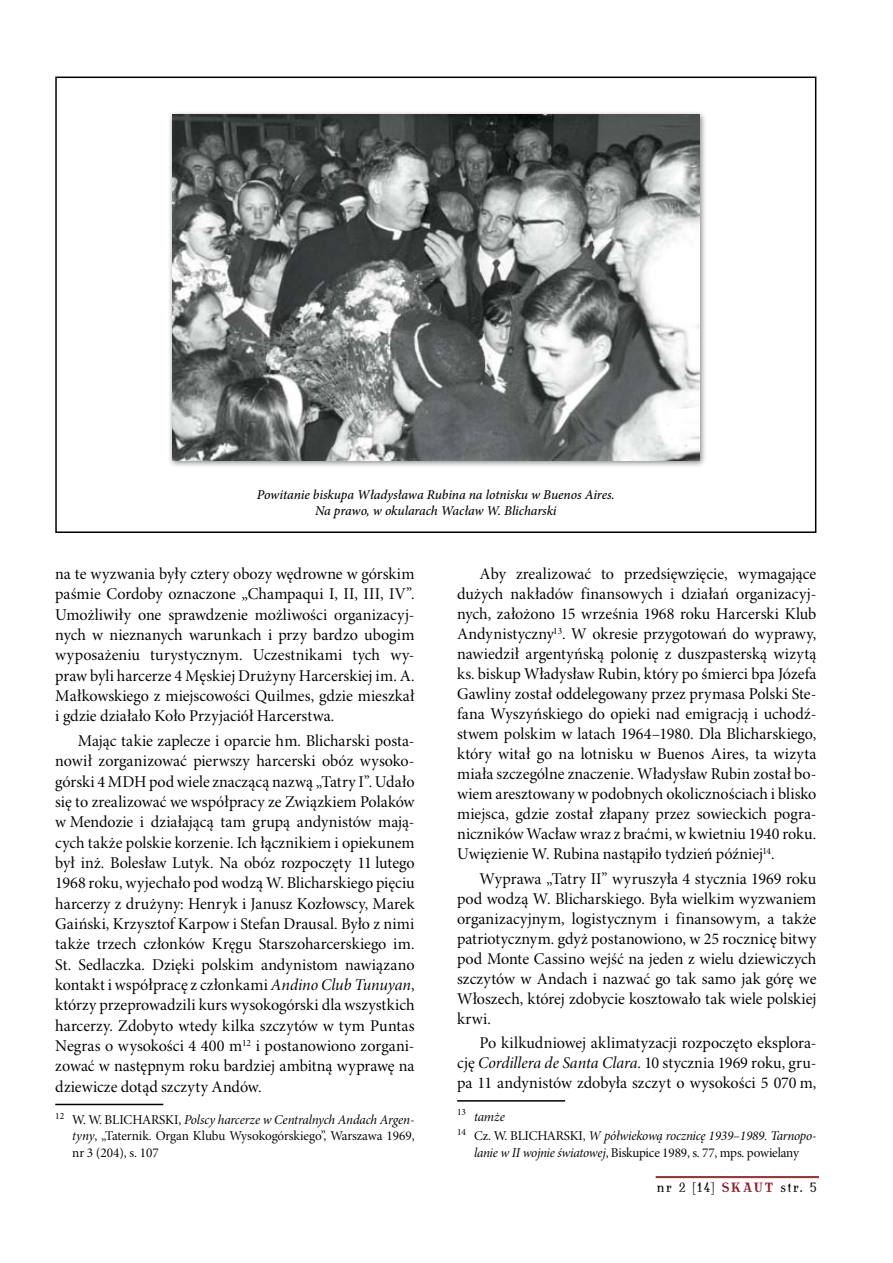
<style>
.page{position:relative;width:893px;height:1263px;background:#fff}
.page>*{position:absolute;margin:0;border:0;box-sizing:border-box;transform-origin:0 0}
.t1{font:16.5px/20.4px "Minion Pro Subh";color:#000;text-align:justify}
.t2{font:13.5px/16.2px "Minion Pro Subh";letter-spacing:-.01em;color:#000}
.t3{font:13.5px/19.8px "Minion Pro It Subh";letter-spacing:-.01em;color:#000}
.t4{font:italic 500 13.5px/16.2px "Minion Pro";letter-spacing:-.01em;color:#000;text-align:center}
.t5{font:13.5px "Antykwa Torunska Cond";letter-spacing:.125em;color:#000}
.s1{font-family:"Minion Pro It Subh"}
.s2{font-family:"Minion Pro Subh"}
.s3{font-weight:700;color:#891b28}
</style>
<div class="page">
<hr style="left:656px;top:1176px;width:163px;height:1px;background:#891e28">
<hr style="left:656px;top:1177px;width:163px;height:1px;background:#891e28">
<hr style="left:55px;top:1104px;width:108px;height:1px;background:#000">
<hr style="left:457px;top:1100px;width:108px;height:1px;background:#000">
<div style="left:55px;top:77px;width:761px;height:456px;border:2px solid #000"></div>
<div style="left:167px;top:110px;width:546px;height:364px;background:#000;opacity:.5"></div>
<img style="left:172px;top:115px;width:528px;height:345px">
<p class="t4" style="left:257px;top:487px;width:360px">Powitanie biskupa Władysława Rubina na lotnisku w Buenos Aires.<br>Na prawo, w okularach Wacław W. Blicharski</p>
<p class="t1" style="left:55px;top:564px;width:361px">na te wyzwania były cztery obozy wędrowne w górskim paśmie Cordoby oznaczone „Champaqui I, II, III, IV”.<br>Umożliwiły one sprawdzenie możliwości organizacyj&shy;nych w nieznanych warunkach i przy bardzo ubogim wyposażeniu turystycznym. Uczestnikami tych wy&shy;praw byli harcerze 4 Męskiej Drużyny Harcerskiej im. A.<br>Małkowskiego z miejscowości Quilmes, gdzie mieszkał i gdzie działało Koło Przyjaciół Harcerstwa.</p>
<p class="t1" style="left:55px;top:731px;width:361px;text-indent:23px">Mając takie zaplecze i oparcie hm. Blicharski posta&shy;nowił zorganizować pierwszy harcerski obóz wysoko&shy;górski 4 MDH pod wiele znaczącą nazwą „Tatry I”. Udało się to zrealizować we współpracy ze Związkiem Polaków w Mendozie i działającą tam grupą andynistów mają&shy;cych także polskie korzenie. Ich łącznikiem i opiekunem był inż. Bolesław Lutyk. Na obóz rozpoczęty 11 lutego 1968 roku, wyjechało pod wodzą W. Blicharskiego pięciu harcerzy z drużyny: Henryk i Janusz Kozłowscy, Marek Gaiński, Krzysztof Karpow i Stefan Drausal. Było z nimi także trzech członków Kręgu Starszoharcerskiego im.<br>St. Sedlaczka. Dzięki polskim andynistom nawiązano kontakt i współpracę z członkami <span class="s1">Andino Club Tunuyan</span>, którzy przeprowadzili kurs wysokogórski dla wszystkich harcerzy. Zdobyto wtedy kilka szczytów w tym Puntas Negras o wysokości 4 400 m<sup>12</sup> i postanowiono zorgani&shy;zować w następnym roku bardziej ambitną wyprawę na dziewicze dotąd szczyty Andów.</p>
<p class="t3" style="left:55px;top:1110px;width:361px"><sup>12</sup> <span class="s2">W. W. BLICHARSKI,</span> Polscy harcerze w Centralnych Andach Argen-</p>
<p class="t2" style="left:72px;top:1128px;width:344px"><span class="s1">tyny</span>, „Taternik. Organ Klubu Wysokogórskiego”, Warszawa 1969, nr 3 (204), s. 107</p>
<p class="t1" style="left:457px;top:564px;width:361px;line-height:20px;text-indent:22px">Aby zrealizować to przedsięwzięcie, wymagające dużych nakładów finansowych i działań organizacyj&shy;nych, założono 15 września 1968 roku Harcerski Klub Andynistyczny<sup>13</sup>. W okresie przygotowań do wyprawy, nawiedził argentyńską polonię z duszpasterską wizytą ks. biskup Władysław Rubin, który po śmierci bpa Józefa Gawliny został oddelegowany przez prymasa Polski Ste&shy;fana Wyszyńskiego do opieki nad emigracją i uchodź&shy;stwem polskim w latach 1964–1980. Dla Blicharskiego, który witał go na lotnisku w Buenos Aires, ta wizyta miała szczególne znaczenie. Władysław Rubin został bo&shy;wiem aresztowany w podobnych okolicznościach i blisko miejsca, gdzie został złapany przez sowieckich pogra&shy;niczników Wacław wraz z braćmi, w kwietniu 1940 roku.<br>Uwięzienie W. Rubina nastąpiło tydzień później<sup>14</sup>.</p>
<p class="t1" style="left:457px;top:869px;width:361px;line-height:20px;text-indent:22px">Wyprawa „Tatry II” wyruszyła 4 stycznia 1969 roku pod wodzą W. Blicharskiego. Była wielkim wyzwaniem organizacyjnym, logistycznym i finansowym, a także patriotycznym. gdyż postanowiono, w 25 rocznicę bitwy pod Monte Cassino wejść na jeden z wielu dziewiczych szczytów w Andach i nazwać go tak samo jak górę we Włoszech, której zdobycie kosztowało tak wiele polskiej krwi.</p>
<p class="t1" style="left:457px;top:1033px;width:361px;line-height:20px;text-indent:22px">Po kilkudniowej aklimatyzacji rozpoczęto eksplora&shy;cję <span class="s1">Cordillera de Santa Clara</span>. 10 stycznia 1969 roku, gru&shy;pa 11 andynistów zdobyła szczyt o wysokości 5 070 m,</p>
<p class="t3" style="left:457px;top:1107px;width:361px"><sup>13</sup> tamże<br><sup>14</sup> <span class="s2">Cz. W. BLICHARSKI,</span> W półwiekową rocznicę 1939–1989. Tarnopo-</p>
<p class="t2" style="left:474px;top:1145px;width:327px"><span class="s1">lanie w II wojnie światowej</span>, Biskupice 1989, s. 77, mps. powielany</p>
<p class="t5" style="left:657px;top:1177px;width:161px">nr 2 [14] <span class="s3">SKAUT</span> str. 5</p>
</div>
